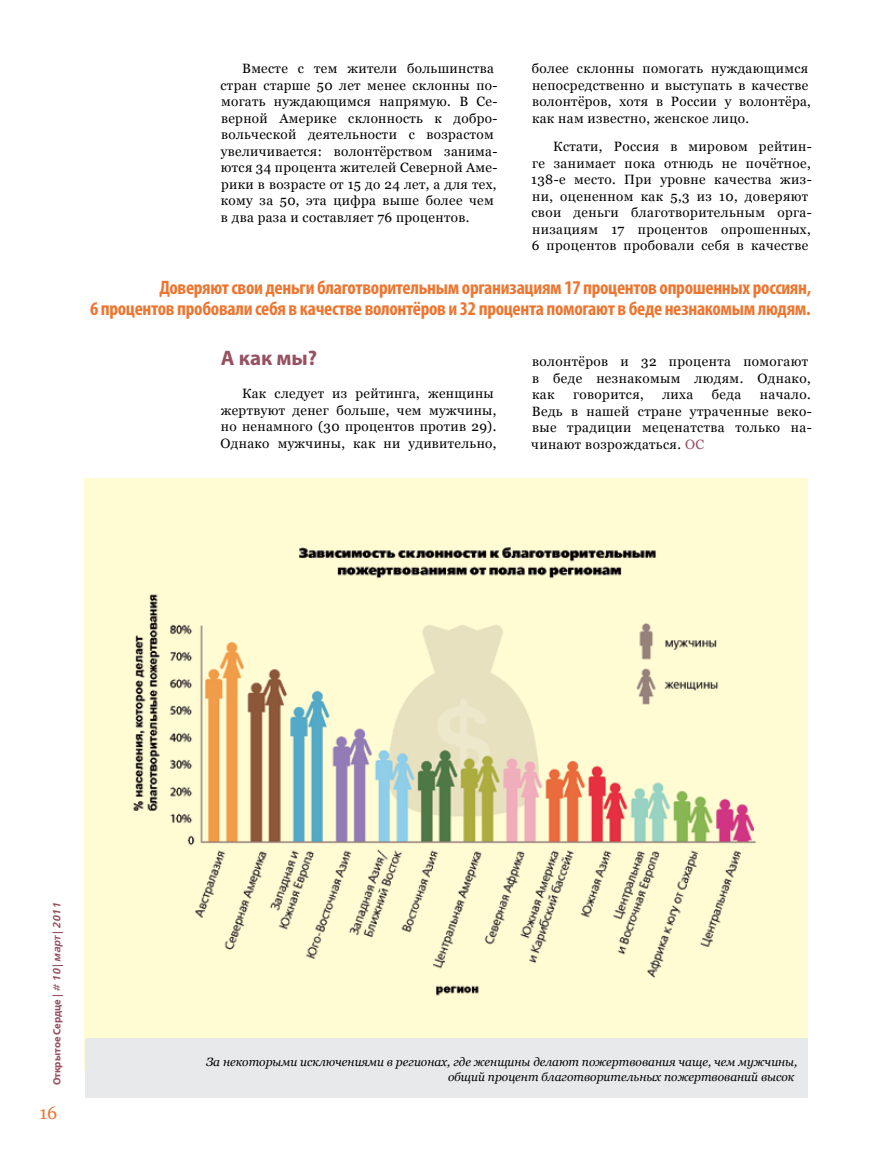
<style>
.page{position:relative;width:893px;height:1149px;background:#fff}
.page>*{position:absolute;margin:0;border:0;box-sizing:border-box;transform-origin:0 0}
.t1{font:700 21px "Myriad Pro";color:#975161}
.t2{font:700 condensed 19.5px/21px "Myriad Pro";letter-spacing:-.015em;color:#ee7530;text-align:right}
.t3{font:18px "Georgia";color:#ee7530}
.t4{font:13.5px/16.5px "Georgia";letter-spacing:.025em;color:#000}
.t5{font:italic 12px/15px "Georgia";color:#000;text-align:right}
.t6{font:700 10.5px "Myriad Pro";letter-spacing:-.005em;color:#975161}
.s1{color:#975161}
.s2{font-family:"Free Set Demibold C";font-weight:400;font-style:italic}
</style>
<div class="page">
<img style="left:85px;top:478px;width:722px;height:560px">
<div style="left:85px;top:1038px;width:722px;height:59px;background:#e8e9eb"></div>
<p class="t4" style="left:220px;top:60px;width:279px;text-indent:22px">Вместе с тем жители большинства стран старше 50 лет менее склонны по&shy;могать нуждающимся напрямую. В Се&shy;верной Америке склонность к добро&shy;вольческой деятельности с возрастом увеличивается: волонтёрством занима&shy;ются 34 процента жителей Северной Аме&shy;рики в возрасте от 15 до 24 лет, а для тех, кому за 50, эта цифра выше более чем в два раза и составляет 76 процентов.</p>
<p class="t4" style="left:532px;top:60px;width:280px">более склонны помогать нуждающимся непосредственно и выступать в качестве волонтёров, хотя в России у волонтёра, как нам известно, женское лицо.</p>
<p class="t4" style="left:531px;top:138px;width:282px;text-indent:22px">Кстати, Россия в мировом рейтин&shy;ге занимает пока отнюдь не почётное, 138-е место. При уровне качества жиз&shy;ни, оцененном как 5,3 из 10, доверяют свои деньги благотворительным орга&shy;низациям 17 процентов опрошенных, 6 процентов пробовали себя в качестве</p>
<h2 class="t2" style="left:90px;top:276px;width:723px">Доверяют свои деньги благотворительным организациям 17 процентов опрошенных россиян,<br>6 процентов пробовали себя в качестве волонтёров и 32 процента помогают в беде незнакомым людям.</h2>
<h1 class="t1" style="left:221px;top:344px;width:98px">А как мы?</h1>
<p class="t4" style="left:221px;top:385px;width:277px;text-indent:21px">Как следует из рейтинга, женщины жертвуют денег больше, чем мужчины, но ненамного (30 процентов против 29).<br>Однако мужчины, как ни удивительно,</p>
<p class="t4" style="left:532px;top:353px;width:280px">волонтёров и 32 процента помогают в беде незнакомым людям. Однако, как</p>
<p class="t4" style="left:573px;top:386px;width:72px">говорится,</p>
<p class="t4" style="left:662px;top:386px;width:32px">лиха</p>
<p class="t4" style="left:712px;top:386px;width:31px">беда</p>
<p class="t4" style="left:531px;top:386px;width:282px;text-align:justify;text-indent:229px">начало.<br>Ведь в нашей стране утраченные веко&shy;вые традиции меценатства только на&shy;чинают возрождаться. <span class="s1">ОС</span></p>
<p class="t6" style="left:50px;top:1085px;width:184px;rotate:-90deg">Открытое Сердце | <span class="s2"># 10</span> | <span class="s2">март</span> | <span class="s2">2011</span></p>
<h3 class="t3" style="left:39px;top:1102px;width:19px">16</h3>
<p class="t5" style="left:206px;top:1053px;width:593px">За некоторыми исключениями в регионах, где женщины делают пожертвования чаще, чем мужчины, общий процент благотворительных пожертвований высок</p>
</div>
